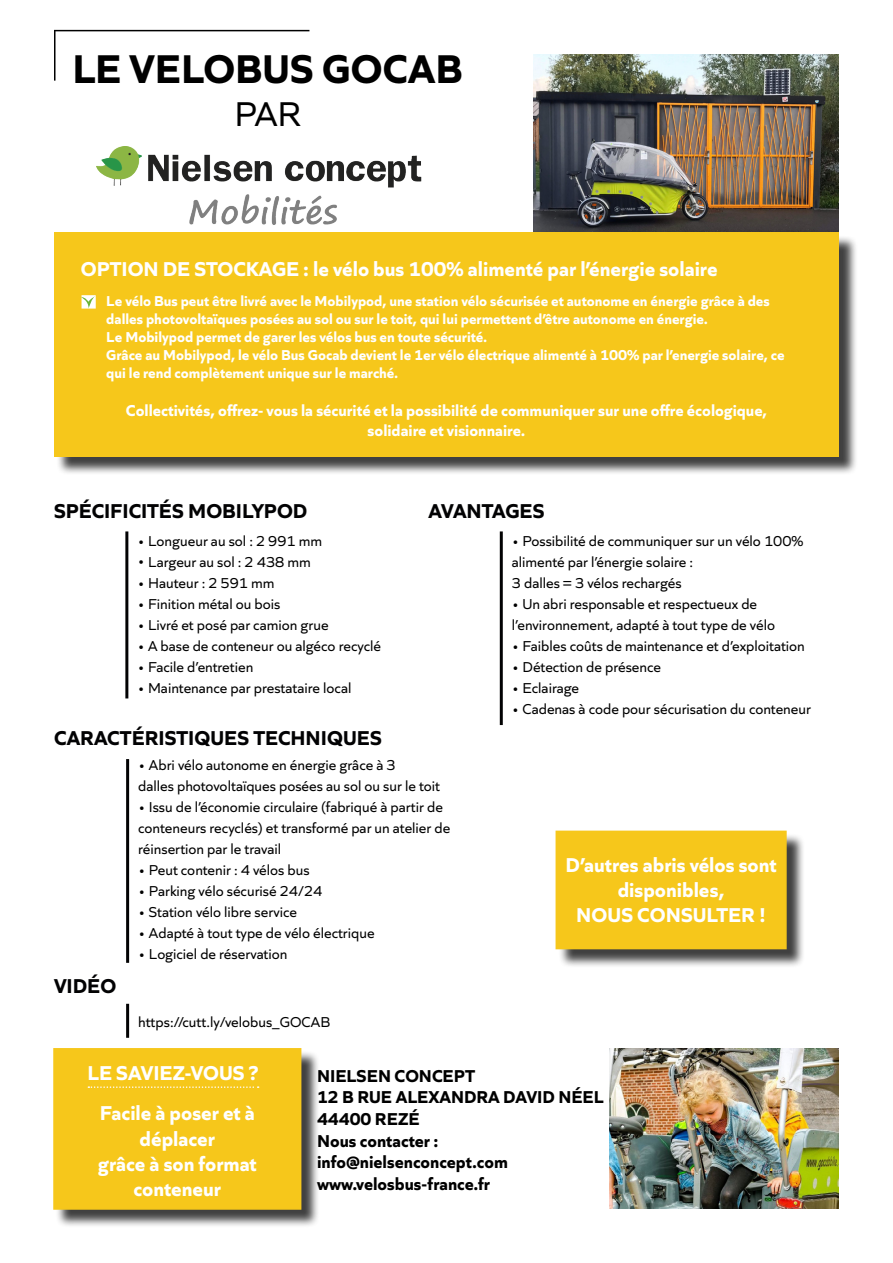
<style>
.page{position:relative;width:893px;height:1263px;background:#fff}
.page>*{position:absolute;margin:0;border:0;box-sizing:border-box;transform-origin:0 0}
.t1{font:700 42px "Quiet Sans";color:#000}
.t2{font:36px "Quiet Sans";color:#000}
.t3{font:700 21px/25.2px "Quiet Sans";color:#fff;text-align:center}
.t4{font:700 21px "Quiet Sans";color:#020203}
.t5{font:700 18px/21.6px "Quiet Sans";color:#000}
.t6{font:700 16.5px/19.8px "Quiet Sans";color:#fff;text-align:center}
.t7{font:15px/21px "Quiet Sans";color:#000}
.t8{font:700 15px/18px "Quiet Sans";color:#fff}
</style>
<div class="page">
<div style="left:55px;top:1050px;width:265px;height:178px;background:#000;opacity:.75"></div>
<div style="left:53px;top:1048px;width:248px;height:162px;background:#f6c71b;border:2px solid #f6c71b"></div>
<svg style="left:88px;top:1086px;width:171px;height:2px"></svg>
<hr style="left:125px;top:531px;width:3px;height:167px;background:#020203">
<img style="left:609px;top:1049px;width:230px;height:160px">
<img style="left:97px;top:147px;width:324px;height:78px">
<hr style="left:54px;top:30px;width:2px;height:51px;background:#000">
<hr style="left:54px;top:30px;width:255px;height:1px;background:#000">
<img style="left:534px;top:55px;width:305px;height:177px">
<div style="left:56px;top:235px;width:801px;height:240px;background:#000;opacity:.75"></div>
<div style="left:54px;top:232px;width:785px;height:225px;background:#f6c71b"></div>
<svg style="left:81px;top:295px;width:15px;height:14px"></svg>
<hr style="left:126px;top:759px;width:3px;height:204px;background:#020203">
<hr style="left:500px;top:531px;width:3px;height:194px;background:#020203">
<hr style="left:126px;top:1004px;width:3px;height:34px;background:#020203">
<div style="left:558px;top:833px;width:247px;height:135px;background:#000;opacity:.75"></div>
<div style="left:556px;top:831px;width:231px;height:118px;background:#f6c71b"></div>
<h1 class="t1" style="left:72px;top:36px;width:392px">LE VELOBUS GOCAB</h1>
<h2 class="t2" style="left:234px;top:88px;width:68px">PAR</h2>
<h3 class="t3" style="left:81px;top:254px;width:638px">OPTION DE STOCKAGE : le vélo bus 100% alimenté par l’énergie solaire</h3>
<p class="t8" style="left:106px;top:291px;width:680px">Le vélo Bus peut être livré avec le Mobilypod, une station vélo sécurisée et autonome en énergie grâce à des dalles photovoltaïques posées au sol ou sur le toit, qui lui permettent d’être autonome en énergie.<br>Le Mobilypod permet de garer les vélos bus en toute sécurité.<br>Grâce au Mobilypod, le vélo Bus Gocab devient le 1er vélo électrique alimenté à 100% par l’energie solaire, ce qui le rend complètement unique sur le marché.</p>
<p class="t6" style="left:126px;top:399px;width:643px">Collectivités, offrez- vous la sécurité et la possibilité de communiquer sur une offre écologique, solidaire et visionnaire.</p>
<h3 class="t4" style="left:54px;top:494px;width:255px">SPÉCIFICITÉS MOBILYPOD</h3>
<p class="t7" style="left:137px;top:529px;width:186px">• Longueur au sol : 2 991 mm</p>
<p class="t7" style="left:137px;top:550px;width:175px">• Largeur au sol : 2 438 mm</p>
<p class="t7" style="left:137px;top:571px;width:139px">• Hauteur : 2 591 mm</p>
<p class="t7" style="left:137px;top:592px;width:144px">• Finition métal ou bois</p>
<p class="t7" style="left:137px;top:613px;width:193px">• Livré et posé par camion grue</p>
<p class="t7" style="left:137px;top:634px;width:245px">• A base de conteneur ou algéco recyclé</p>
<p class="t7" style="left:137px;top:655px;width:117px">• Facile d’entretien</p>
<p class="t7" style="left:137px;top:676px;width:216px">• Maintenance par prestataire local</p>
<h3 class="t4" style="left:428px;top:494px;width:118px">AVANTAGES</h3>
<p class="t7" style="left:512px;top:529px;width:293px">• Possibilité de communiquer sur un vélo 100% alimenté par l’énergie solaire :<br>3 dalles = 3 vélos rechargés</p>
<p class="t7" style="left:512px;top:592px;width:265px">• Un abri responsable et respectueux de l’environnement, adapté à tout type de vélo</p>
<p class="t7" style="left:512px;top:634px;width:295px">• Faibles coûts de maintenance et d’exploitation</p>
<p class="t7" style="left:512px;top:655px;width:151px">• Détection de présence</p>
<p class="t7" style="left:512px;top:676px;width:69px">• Eclairage</p>
<p class="t7" style="left:512px;top:697px;width:301px">• Cadenas à code pour sécurisation du conteneur</p>
<h3 class="t4" style="left:54px;top:722px;width:329px">CARACTÉRISTIQUES TECHNIQUES</h3>
<p class="t7" style="left:138px;top:754px;width:303px">• Abri vélo autonome en énergie grâce à 3<br>dalles photovoltaïques posées au sol ou sur le toit</p>
<p class="t7" style="left:138px;top:796px;width:314px">• Issu de l’économie circulaire (fabriqué à partir de conteneurs recyclés) et transformé par un atelier de réinsertion par le travail</p>
<p class="t7" style="left:138px;top:859px;width:173px">• Peut contenir : 4 vélos bus</p>
<p class="t7" style="left:138px;top:880px;width:186px">• Parking vélo sécurisé 24/24</p>
<p class="t7" style="left:138px;top:901px;width:160px">• Station vélo libre service</p>
<p class="t7" style="left:138px;top:922px;width:238px">• Adapté à tout type de vélo électrique</p>
<p class="t7" style="left:138px;top:943px;width:151px">• Logiciel de réservation</p>
<h3 class="t4" style="left:54px;top:969px;width:64px">VIDÉO</h3>
<p class="t7" style="left:138px;top:1010px;width:193px">https://cutt.ly/velobus_GOCAB</p>
<h3 class="t3" style="left:566px;top:850px;width:213px">D’autres abris vélos sont disponibles,<br>NOUS CONSULTER !</h3>
<h3 class="t3" style="left:88px;top:1051px;width:172px;line-height:39.9px">LE SAVIEZ-VOUS ?<br>Facile à poser et à</h3>
<h3 class="t3" style="left:98px;top:1124px;width:160px">déplacer<br>grâce à son format conteneur</h3>
<p class="t5" style="left:317px;top:1063px;width:288px">NIELSEN CONCEPT<br>12 B RUE ALEXANDRA DAVID NÉEL<br>44400 REZÉ<br>Nous contacter : info@nielsenconcept.com www.velosbus-france.fr</p>
</div>
